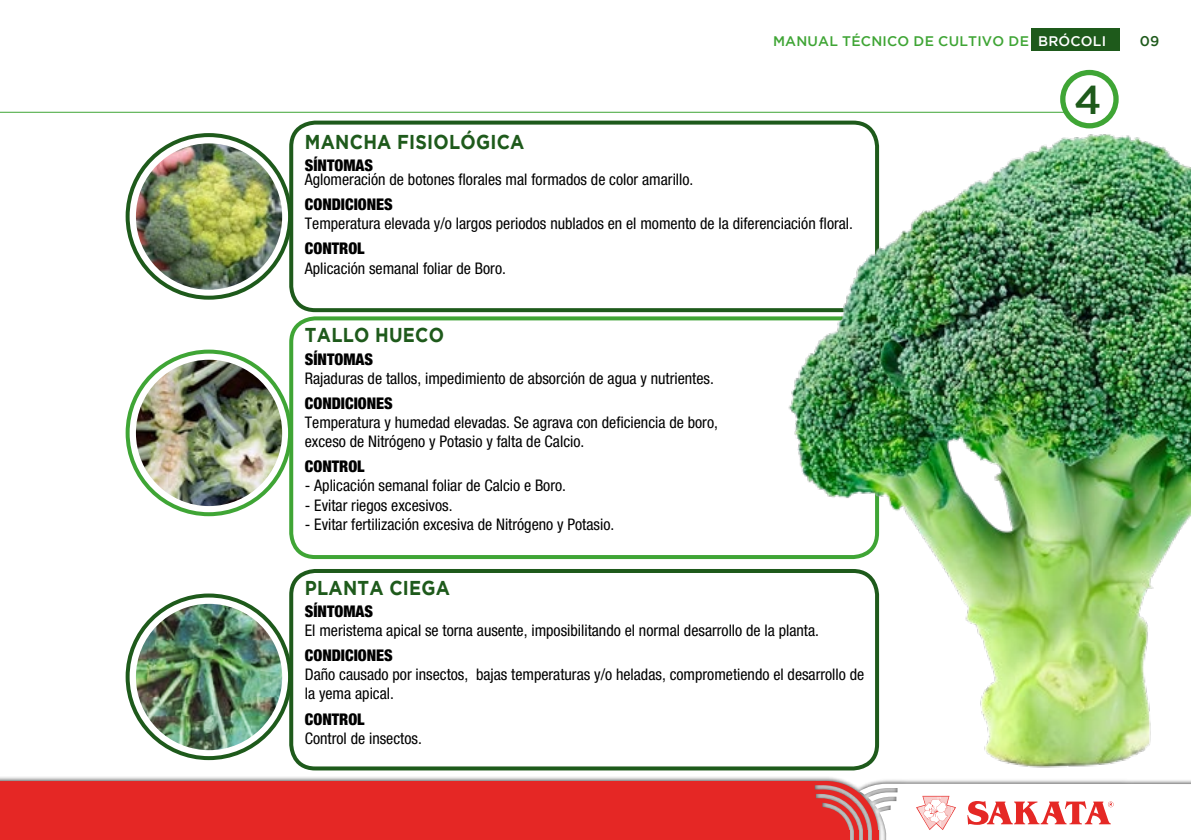
<style>
.page{position:relative;width:1191px;height:840px;background:#fff}
.page>*{position:absolute;margin:0;border:0;box-sizing:border-box;transform-origin:0 0}
.t1{font:500 40.4px "Gotham";color:#1e5a1b}
.t2{font:700 20px "Gotham";letter-spacing:.015em;color:#1e5a1b;scale:.9 1}
.t3{font:condensed 16px/19px "Helvetica Neue";color:#000}
.t4{font:900 condensed 16px "Helvetica Neue";color:#000}
.t5{font:500 14px "Gotham";color:#1e5a1b}
.t6{font:500 13.8px "Gotham";letter-spacing:.015em;color:#3fa535}
.t7{font:500 13.8px "Gotham";letter-spacing:.015em;color:#fff}
</style>
<div class="page">
<div style="left:289px;top:316px;width:590px;height:242px;border:4px solid #3fa535;border-radius:24px"></div>
<div style="left:289px;top:568px;width:590px;height:202px;border:4px solid #1e5a1b;border-radius:24px"></div>
<div style="left:126px;top:133px;width:166px;height:166px;border:4px solid #1e5a1b;border-radius:50%"></div>
<div style="left:126px;top:349px;width:166px;height:167px;border:4px solid #3fa535;border-radius:50%"></div>
<div style="left:126px;top:593px;width:166px;height:166px;border:4px solid #1e5a1b;border-radius:50%"></div>
<img style="left:136px;top:143px;width:146px;height:146px;border-radius:73px">
<img style="left:136px;top:603px;width:146px;height:146px;border-radius:73px">
<hr style="left:0;top:112px;width:1099px;height:1px;background:#3fa535">
<div style="left:1062px;top:72px;width:54px;height:54px;background:#fff;border-radius:50%"></div>
<div style="left:1060px;top:70px;width:58px;height:58px;border:5px solid #3fa535;border-radius:50%"></div>
<div style="left:1031px;top:28px;width:89px;height:23px;background:#1e5a1b"></div>
<div style="left:289px;top:120px;width:590px;height:192px;border:4px solid #1e5a1b;border-radius:24px"></div>
<div style="left:0;top:775px;width:1191px;height:64px;background:#000;opacity:.75"></div>
<div style="left:0;top:780px;width:878px;height:59px;background:#e52725"></div>
<svg style="left:859px;top:783px;width:332px;height:56px"></svg>
<img style="left:726px;top:123px;width:465px;height:656px">
<img style="left:136px;top:359px;width:146px;height:147px;border-radius:73px">
<p class="t6" style="left:773px;top:33px;width:257px">MANUAL TÉCNICO DE CULTIVO DE</p>
<p class="t7" style="left:1038px;top:33px;width:69px">BRÓCOLI</p>
<p class="t5" style="left:1140px;top:33px;width:21px">09</p>
<p class="t2" style="left:305px;top:130px;width:245px">MANCHA FISIOLÓGICA</p>
<p class="t4" style="left:305px;top:152px;width:70px">SÍNTOMAS</p>
<p class="t3" style="left:305px;top:169px;width:390px">Aglomeración de botones florales mal formados de color amarillo.</p>
<p class="t4" style="left:305px;top:191px;width:90px">CONDICIONES</p>
<p class="t3" style="left:305px;top:214px;width:550px">Temperatura elevada y/o largos periodos nublados en el momento de la diferenciación floral.</p>
<p class="t4" style="left:305px;top:235px;width:61px">CONTROL</p>
<p class="t3" style="left:305px;top:258px;width:203px">Aplicación semanal foliar de Boro.</p>
<p class="t2" style="left:305px;top:323px;width:156px">TALLO HUECO</p>
<p class="t4" style="left:305px;top:345px;width:70px">SÍNTOMAS</p>
<p class="t3" style="left:305px;top:368px;width:410px">Rajaduras de tallos, impedimiento de absorción de agua y nutrientes.</p>
<p class="t4" style="left:305px;top:390px;width:90px">CONDICIONES</p>
<p class="t3" style="left:305px;top:412px;width:414px">Temperatura y humedad elevadas. Se agrava con deficiencia de boro,</p>
<p class="t3" style="left:305px;top:431px;width:281px">exceso de Nitrógeno y Potasio y falta de Calcio.</p>
<p class="t4" style="left:305px;top:453px;width:61px">CONTROL</p>
<p class="t3" style="left:305px;top:476px;width:263px">- Aplicación semanal foliar de Calcio e Boro.</p>
<p class="t3" style="left:305px;top:495px;width:149px">- Evitar riegos excesivos.</p>
<p class="t3" style="left:305px;top:514px;width:311px">- Evitar fertilización excesiva de Nitrógeno y Potasio.</p>
<p class="t2" style="left:305px;top:576px;width:163px">PLANTA CIEGA</p>
<p class="t4" style="left:305px;top:598px;width:70px">SÍNTOMAS</p>
<p class="t3" style="left:305px;top:620px;width:516px">El meristema apical se torna ausente, imposibilitando el normal desarrollo de la planta.</p>
<p class="t4" style="left:305px;top:642px;width:90px">CONDICIONES</p>
<p class="t3" style="left:305px;top:664px;width:561px">Daño causado por insectos, bajas temperaturas y/o heladas, comprometiendo el desarrollo de la yema apical.</p>
<p class="t4" style="left:305px;top:705px;width:61px">CONTROL</p>
<p class="t3" style="left:305px;top:728px;width:118px">Control de insectos.</p>
<p class="t1" style="left:1074px;top:77px;width:29px">4</p>
</div>
